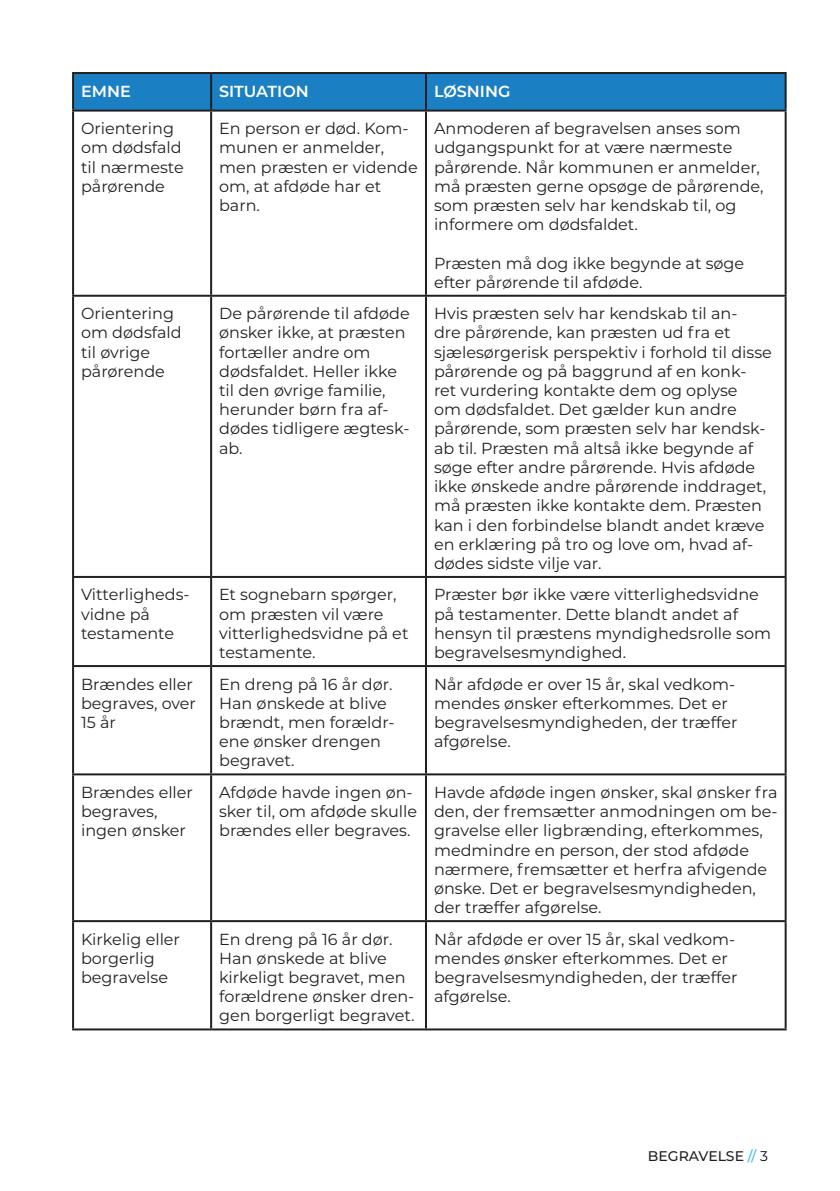
<style>
.page{position:relative;width:840px;height:1191px;background:#fff}
.page>*{position:absolute;margin:0;border:0;box-sizing:border-box;transform-origin:0 0}
.t1{font:16px/19.2px "Montserrat";color:#231f20}
.t2{font:600 16px "Montserrat";color:#fff}
.Brødtekst{font:500 14px "Montserrat";color:#231f20}
.s1{font-weight:400;color:#00aeef}
.s2{font-weight:400;color:#000f11}
</style>
<div class="page">
<div style="left:74px;top:74px;width:710px;height:36px;background:#1b80c3"></div>
<hr style="left:72px;top:72px;width:139px;height:2px;background:#231f20">
<hr style="left:72px;top:74px;width:2px;height:36px;background:#231f20">
<hr style="left:211px;top:72px;width:215px;height:2px;background:#231f20">
<hr style="left:210px;top:74px;width:2px;height:36px;background:#231f20">
<hr style="left:426px;top:72px;width:360px;height:2px;background:#231f20">
<hr style="left:425px;top:74px;width:2px;height:36px;background:#231f20">
<hr style="left:784px;top:74px;width:2px;height:36px;background:#231f20">
<hr style="left:72px;top:110px;width:139px;height:2px;background:#231f20">
<hr style="left:72px;top:112px;width:2px;height:183px;background:#231f20">
<hr style="left:211px;top:110px;width:215px;height:2px;background:#231f20">
<hr style="left:210px;top:112px;width:2px;height:183px;background:#231f20">
<hr style="left:426px;top:110px;width:360px;height:2px;background:#231f20">
<hr style="left:425px;top:112px;width:2px;height:183px;background:#231f20">
<hr style="left:784px;top:112px;width:2px;height:183px;background:#231f20">
<hr style="left:72px;top:295px;width:139px;height:2px;background:#231f20">
<hr style="left:72px;top:297px;width:2px;height:279px;background:#231f20">
<hr style="left:211px;top:295px;width:215px;height:2px;background:#231f20">
<hr style="left:210px;top:297px;width:2px;height:279px;background:#231f20">
<hr style="left:426px;top:295px;width:360px;height:2px;background:#231f20">
<hr style="left:425px;top:297px;width:2px;height:279px;background:#231f20">
<hr style="left:784px;top:297px;width:2px;height:279px;background:#231f20">
<hr style="left:72px;top:576px;width:139px;height:2px;background:#231f20">
<hr style="left:72px;top:578px;width:2px;height:87px;background:#231f20">
<hr style="left:211px;top:576px;width:215px;height:2px;background:#231f20">
<hr style="left:210px;top:578px;width:2px;height:87px;background:#231f20">
<hr style="left:426px;top:576px;width:360px;height:2px;background:#231f20">
<hr style="left:425px;top:578px;width:2px;height:87px;background:#231f20">
<hr style="left:784px;top:578px;width:2px;height:87px;background:#231f20">
<hr style="left:72px;top:665px;width:139px;height:2px;background:#231f20">
<hr style="left:72px;top:667px;width:2px;height:106px;background:#231f20">
<hr style="left:211px;top:665px;width:215px;height:2px;background:#231f20">
<hr style="left:210px;top:667px;width:2px;height:106px;background:#231f20">
<hr style="left:426px;top:665px;width:360px;height:2px;background:#231f20">
<hr style="left:425px;top:667px;width:2px;height:106px;background:#231f20">
<hr style="left:784px;top:667px;width:2px;height:106px;background:#231f20">
<hr style="left:72px;top:773px;width:139px;height:2px;background:#231f20">
<hr style="left:72px;top:775px;width:2px;height:145px;background:#231f20">
<hr style="left:211px;top:773px;width:215px;height:2px;background:#231f20">
<hr style="left:210px;top:775px;width:2px;height:145px;background:#231f20">
<hr style="left:426px;top:773px;width:360px;height:2px;background:#231f20">
<hr style="left:425px;top:775px;width:2px;height:145px;background:#231f20">
<hr style="left:784px;top:775px;width:2px;height:145px;background:#231f20">
<hr style="left:72px;top:920px;width:139px;height:2px;background:#231f20">
<hr style="left:72px;top:922px;width:2px;height:106px;background:#231f20">
<hr style="left:211px;top:920px;width:215px;height:2px;background:#231f20">
<hr style="left:210px;top:922px;width:2px;height:106px;background:#231f20">
<hr style="left:426px;top:920px;width:360px;height:2px;background:#231f20">
<hr style="left:425px;top:922px;width:2px;height:106px;background:#231f20">
<hr style="left:784px;top:922px;width:2px;height:106px;background:#231f20">
<hr style="left:72px;top:1028px;width:139px;height:2px;background:#231f20">
<hr style="left:211px;top:1028px;width:215px;height:2px;background:#231f20">
<hr style="left:426px;top:1028px;width:360px;height:2px;background:#231f20">
<p class="t2" style="left:81px;top:79px;width:51px">EMNE</p>
<p class="t2" style="left:219px;top:79px;width:91px">SITUATION</p>
<p class="t2" style="left:434px;top:79px;width:78px">LØSNING</p>
<p class="t1" style="left:81px;top:118px;width:104px">Orientering om dødsfald til nærmeste pårørende</p>
<p class="t1" style="left:219px;top:118px;width:200px">En person er død. Kom&shy;munen er anmelder, men præsten er vidende om, at afdøde har et barn.</p>
<p class="t1" style="left:434px;top:118px;width:331px">Anmoderen af begravelsen anses som udgangspunkt for at være nærmeste pårørende. Når kommunen er anmelder, må præsten gerne opsøge de pårørende, som præsten selv har kendskab til, og informere om dødsfaldet.</p>
<p class="t1" style="left:434px;top:253px;width:311px">Præsten må dog ikke begynde at søge efter pårørende til afdøde.</p>
<p class="t1" style="left:81px;top:303px;width:102px">Orientering om dødsfald til øvrige pårørende</p>
<p class="t1" style="left:219px;top:303px;width:192px">De pårørende til afdøde ønsker ikke, at præsten fortæller andre om dødsfaldet. Heller ikke til den øvrige familie, herunder børn fra af&shy;dødes tidligere ægtesk&shy;ab.</p>
<p class="t1" style="left:434px;top:303px;width:339px">Hvis præsten selv har kendskab til an-<br>dre pårørende, kan præsten ud fra et sjælesørgerisk perspektiv i forhold til disse pårørende og på baggrund af en konk&shy;ret vurdering kontakte dem og oplyse<br>om dødsfaldet. Det gælder kun andre pårørende, som præsten selv har kendsk&shy;ab til. Præsten må altså ikke begynde af søge efter andre pårørende. Hvis afdøde ikke ønskede andre pårørende inddraget, må præsten ikke kontakte dem. Præsten kan i den forbindelse blandt andet kræve en erklæring på tro og love om, hvad af&shy;dødes sidste vilje var.</p>
<p class="t1" style="left:81px;top:584px;width:110px">Vitterligheds&shy;vidne på testamente</p>
<p class="t1" style="left:219px;top:584px;width:191px">Et sognebarn spørger, om præsten vil være vitterlighedsvidne på et testamente.</p>
<p class="t1" style="left:434px;top:584px;width:338px">Præster bør ikke være vitterlighedsvidne på testamenter. Dette blandt andet af hensyn til præstens myndighedsrolle som begravelsesmyndighed.</p>
<p class="t1" style="left:81px;top:673px;width:116px">Brændes eller begraves, over<br>15 år</p>
<p class="t1" style="left:219px;top:673px;width:177px">En dreng på 16 år dør.<br>Han ønskede at blive brændt, men forældr&shy;ene ønsker drengen begravet.</p>
<p class="t1" style="left:434px;top:673px;width:305px">Når afdøde er over 15 år, skal vedkom&shy;mendes ønsker efterkommes. Det er begravelsesmyndigheden, der træffer afgørelse.</p>
<p class="t1" style="left:81px;top:782px;width:113px">Brændes eller begraves, ingen ønsker</p>
<p class="t1" style="left:219px;top:782px;width:199px">Afdøde havde ingen øn&shy;sker til, om afdøde skulle brændes eller begraves.</p>
<p class="t1" style="left:434px;top:782px;width:345px">Havde afdøde ingen ønsker, skal ønsker fra den, der fremsætter anmodningen om be&shy;gravelse eller ligbrænding, efterkommes, medmindre en person, der stod afdøde nærmere, fremsætter et herfra afvigende ønske. Det er begravelsesmyndigheden, der træffer afgørelse.</p>
<p class="t1" style="left:81px;top:928px;width:100px">Kirkelig eller borgerlig begravelse</p>
<p class="t1" style="left:219px;top:928px;width:197px">En dreng på 16 år dør.<br>Han ønskede at blive kirkeligt begravet, men forældrene ønsker dren&shy;gen borgerligt begravet.</p>
<p class="t1" style="left:434px;top:928px;width:305px">Når afdøde er over 15 år, skal vedkom&shy;mendes ønsker efterkommes. Det er begravelsesmyndigheden, der træffer afgørelse.</p>
<p class="Brødtekst" style="left:647px;top:1146px;width:121px">BEGRAVELSE <span class="s1">//</span> <span class="s2">3</span></p>
</div>
